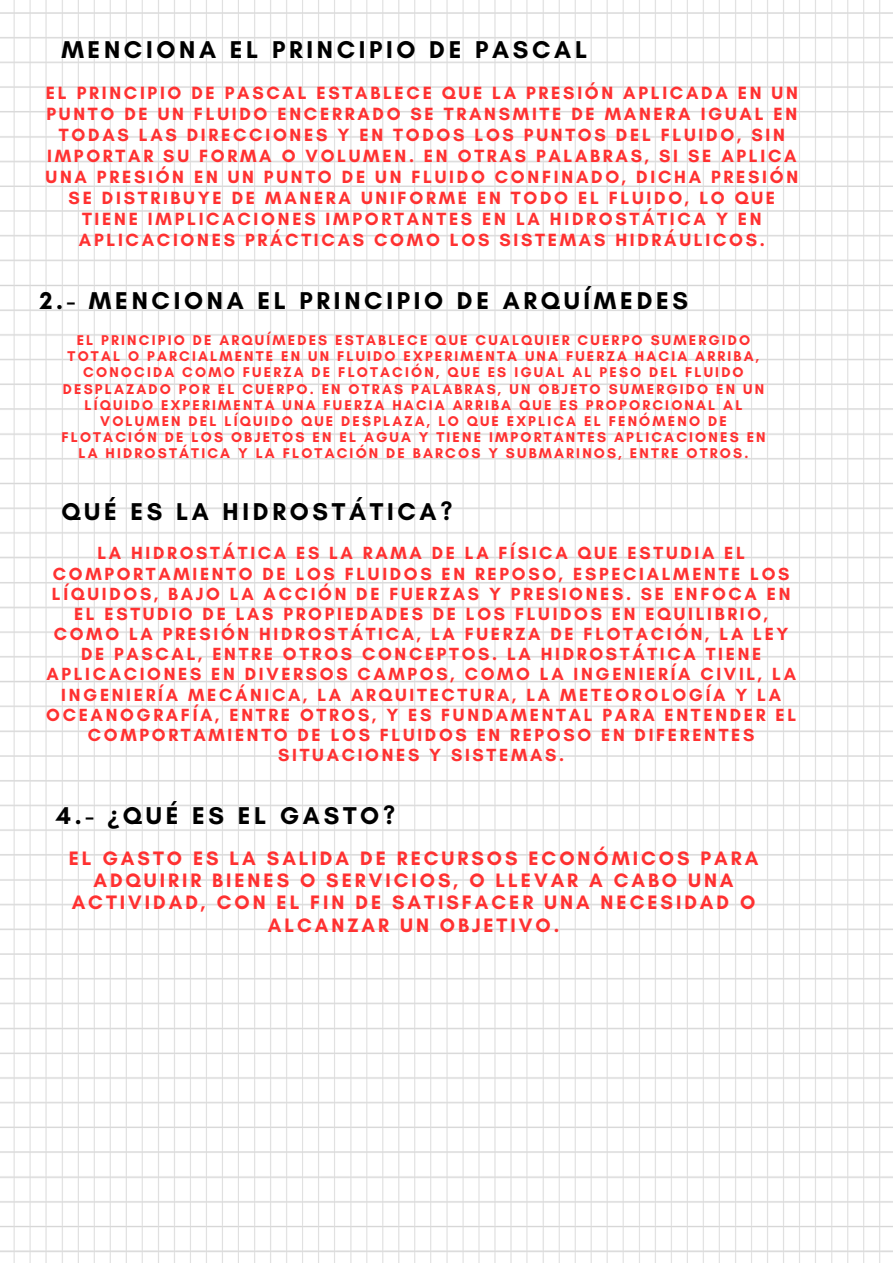
<style>
.page{position:relative;width:893px;height:1264px;background:#fff}
.page>*{position:absolute;margin:0;border:0;box-sizing:border-box;transform-origin:0 0}
.t1{font:700 24.75px "Glacial Indifference";letter-spacing:.15em;color:#000}
.t2{font:700 19.8px/22.4px "Glacial Indifference";letter-spacing:.15em;color:#ff3131;text-align:center}
.t3{font:700 18px/21px "Glacial Indifference";letter-spacing:.15em;color:#ff3131;text-align:center}
.t4{font:700 17.85px/20.1px "Glacial Indifference";letter-spacing:.15em;color:#ff3131;text-align:center}
.t5{font:700 14.4px/16.2px "Glacial Indifference";letter-spacing:.15em;color:#ff3131;text-align:center}
.s1{font-family:"Noto Sans"}
</style>
<div class="page">
<img style="left:0;top:0;width:892px;height:1262px">
<h1 class="t1" style="left:61px;top:35px;width:527px">MENCIONA EL PRINCIPIO DE PASCAL</h1>
<p class="t3" style="left:46px;top:82px;width:754px">EL PRINCIPIO DE PASCAL ESTABLECE QUE LA PRESIÓN APLICADA EN UN PUNTO DE UN FLUIDO ENCERRADO SE TRANSMITE DE MANERA IGUAL EN TODAS LAS DIRECCIONES Y EN TODOS LOS PUNTOS DEL FLUIDO, SIN IMPORTAR SU FORMA O VOLUMEN. EN OTRAS PALABRAS, SI SE APLICA UNA PRESIÓN EN UN PUNTO DE UN FLUIDO CONFINADO, DICHA PRESIÓN SE DISTRIBUYE DE MANERA UNIFORME EN TODO EL FLUIDO, LO QUE TIENE IMPLICACIONES IMPORTANTES EN LA HIDROSTÁTICA Y EN APLICACIONES PRÁCTICAS COMO LOS SISTEMAS HIDRÁULICOS.</p>
<h1 class="t1" style="left:40px;top:285px;width:650px">2.- MENCIONA EL PRINCIPIO DE ARQUÍMEDES</h1>
<p class="t5" style="left:61px;top:332px;width:705px">EL PRINCIPIO DE ARQUÍMEDES ESTABLECE QUE CUALQUIER CUERPO SUMERGIDO TOTAL O PARCIALMENTE EN UN FLUIDO EXPERIMENTA UNA FUERZA HACIA ARRIBA, CONOCIDA COMO FUERZA DE FLOTACIÓN, QUE ES IGUAL AL PESO DEL FLUIDO DESPLAZADO POR EL CUERPO. EN OTRAS PALABRAS, UN OBJETO SUMERGIDO EN UN LÍQUIDO EXPERIMENTA UNA FUERZA HACIA ARRIBA QUE ES PROPORCIONAL AL VOLUMEN DEL LÍQUIDO QUE DESPLAZA, LO QUE EXPLICA EL FENÓMENO DE FLOTACIÓN DE LOS OBJETOS EN EL AGUA Y TIENE IMPORTANTES APLICACIONES EN LA HIDROSTÁTICA Y LA FLOTACIÓN DE BARCOS Y SUBMARINOS, ENTRE OTROS.</p>
<h1 class="t1" style="left:61px;top:496px;width:392px">QUÉ ES LA HIDROSTÁTICA?</h1>
<p class="t4" style="left:46px;top:543px;width:751px">LA HIDROSTÁTICA ES LA RAMA DE LA FÍSICA QUE ESTUDIA EL COMPORTAMIENTO DE LOS FLUIDOS EN REPOSO, ESPECIALMENTE LOS LÍQUIDOS, BAJO LA ACCIÓN DE FUERZAS Y PRESIONES. SE ENFOCA EN EL ESTUDIO DE LAS PROPIEDADES DE LOS FLUIDOS EN EQUILIBRIO, COMO LA PRESIÓN HIDROSTÁTICA, LA FUERZA DE FLOTACIÓN, LA LEY DE PASCAL, ENTRE OTROS CONCEPTOS. LA HIDROSTÁTICA TIENE APLICACIONES EN DIVERSOS CAMPOS, COMO LA INGENIERÍA CIVIL, LA INGENIERÍA MECÁNICA, LA ARQUITECTURA, LA METEOROLOGÍA Y LA OCEANOGRAFÍA, ENTRE OTROS, Y ES FUNDAMENTAL PARA ENTENDER EL COMPORTAMIENTO DE LOS FLUIDOS EN REPOSO EN DIFERENTES SITUACIONES Y SISTEMAS.</p>
<h1 class="t1" style="left:56px;top:800px;width:340px">4.- <span class="s1">¿</span>QUÉ ES EL GASTO?</h1>
<p class="t2" style="left:69px;top:846px;width:691px">EL GASTO ES LA SALIDA DE RECURSOS ECONÓMICOS PARA ADQUIRIR BIENES O SERVICIOS, O LLEVAR A CABO UNA ACTIVIDAD, CON EL FIN DE SATISFACER UNA NECESIDAD O ALCANZAR UN OBJETIVO.</p>
</div>
